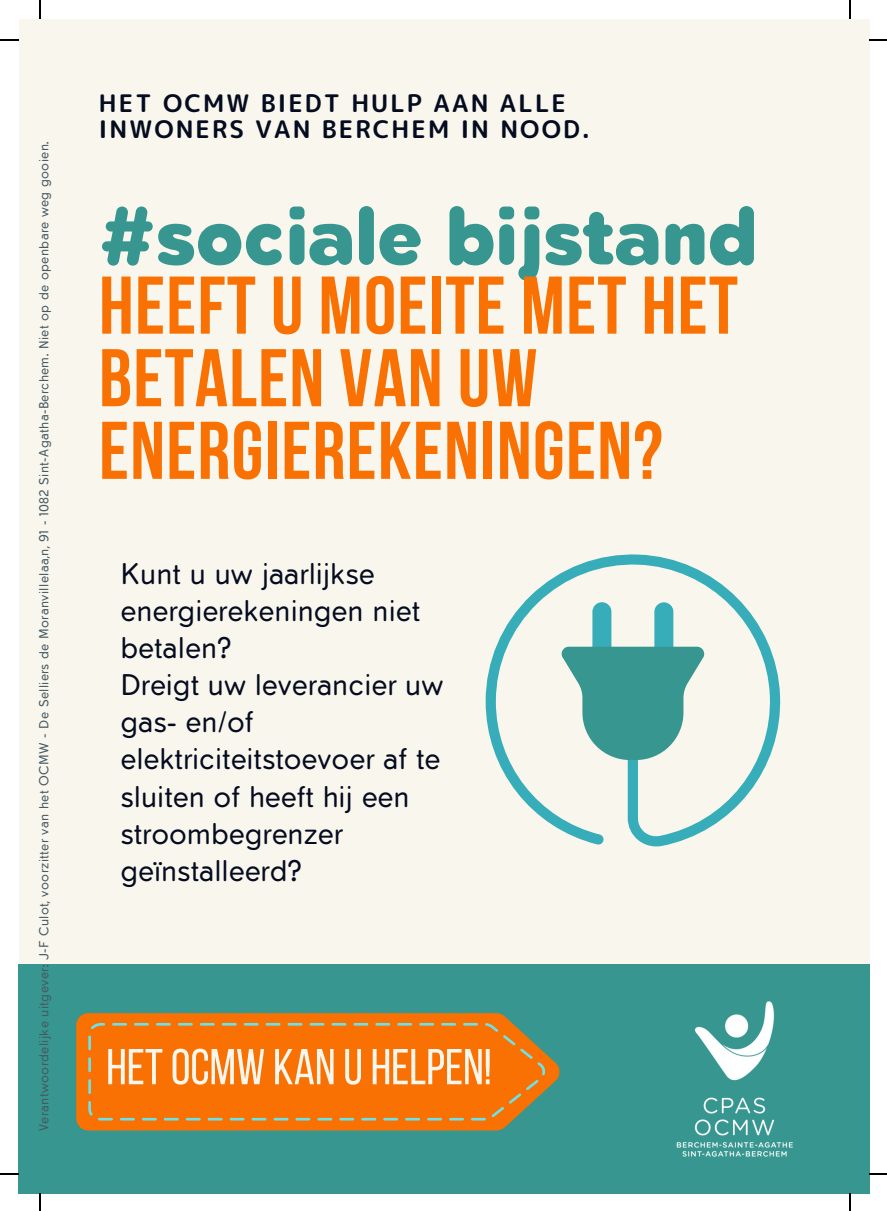
<style>
.page{position:relative;width:887px;height:1211px;background:#fff}
.page>*{position:absolute;margin:0;border:0;box-sizing:border-box;transform-origin:0 0}
.t1{font:700 81.45px/72.5px "Bebas Neue";letter-spacing:.015em;color:#f87102}
.t2{font:900 74.7px "Tabarra Pro Round";letter-spacing:.015em;color:#37968f}
.t3{font:50.4px "Bebas Neue";color:#f9f7ed}
.t4{font:27px/37.1px "Tabarra Pro Round";color:#050c20}
.t5{font:24.07px/25.2px "rounded mplus 1 p bold";letter-spacing:.085em;color:#050c20}
.t6{font:11.92px "Tabarra Pro Round";letter-spacing:.03em;color:#455a64}
</style>
<div class="page">
<div style="left:19px;top:19px;width:850px;height:1174px;background:#f9f7ed"></div>
<div style="left:19px;top:964px;width:850px;height:229px;background:#37968f"></div>
<svg style="left:76px;top:1013px;width:484px;height:117px;fill:#f87102"></svg>
<svg style="left:88px;top:1023px;width:458px;height:97px;background:#ee760e"></svg>
<svg style="left:485px;top:554px;width:295px;height:292px"></svg>
<svg style="left:559px;top:646px;width:147px;height:114px"></svg>
<img style="left:676px;top:1001px;width:117px;height:156px">
<svg style="left:39px;top:0;width:1px;height:19px"></svg>
<svg style="left:0;top:39px;width:19px;height:2px"></svg>
<svg style="left:849px;top:0;width:1px;height:19px"></svg>
<svg style="left:869px;top:39px;width:18px;height:2px"></svg>
<svg style="left:39px;top:1193px;width:1px;height:18px"></svg>
<svg style="left:0;top:1173px;width:19px;height:2px"></svg>
<svg style="left:849px;top:1193px;width:1px;height:18px"></svg>
<svg style="left:869px;top:1173px;width:18px;height:2px"></svg>
<p class="t6" style="left:39px;top:1131px;width:991px;rotate:-90deg">Verantwoordelijke uitgever: J-F Culot, voorzitter van het OCMW - De Selliers de Moranvillelaa,n, 91 - 1082 Sint-Agatha-Berchem. Niet op de openbare weg gooien.</p>
<p class="t5" style="left:99px;top:91px;width:492px">HET OCMW BIEDT HULP AAN ALLE<br>INWONERS VAN BERCHEM IN NOOD.</p>
<p class="t2" style="left:99px;top:206px;width:659px">#sociale bijstand</p>
<p class="t1" style="left:99px;top:277px;width:640px">HEEFT U MOEITE MET HET<br>BETALEN VAN UW<br>ENERGIEREKENINGEN?</p>
<p class="t4" style="left:120px;top:558px;width:301px">Kunt u uw jaarlijkse energierekeningen niet betalen?</p>
<p class="t4" style="left:120px;top:669px;width:324px">Dreigt uw leverancier uw gas- en/of elektriciteitstoevoer af te sluiten of heeft hij een stroombegrenzer geïnstalleerd?</p>
<p class="t3" style="left:106px;top:1046px;width:387px">HETOCMW KAN U HELPEN!</p>
</div>
